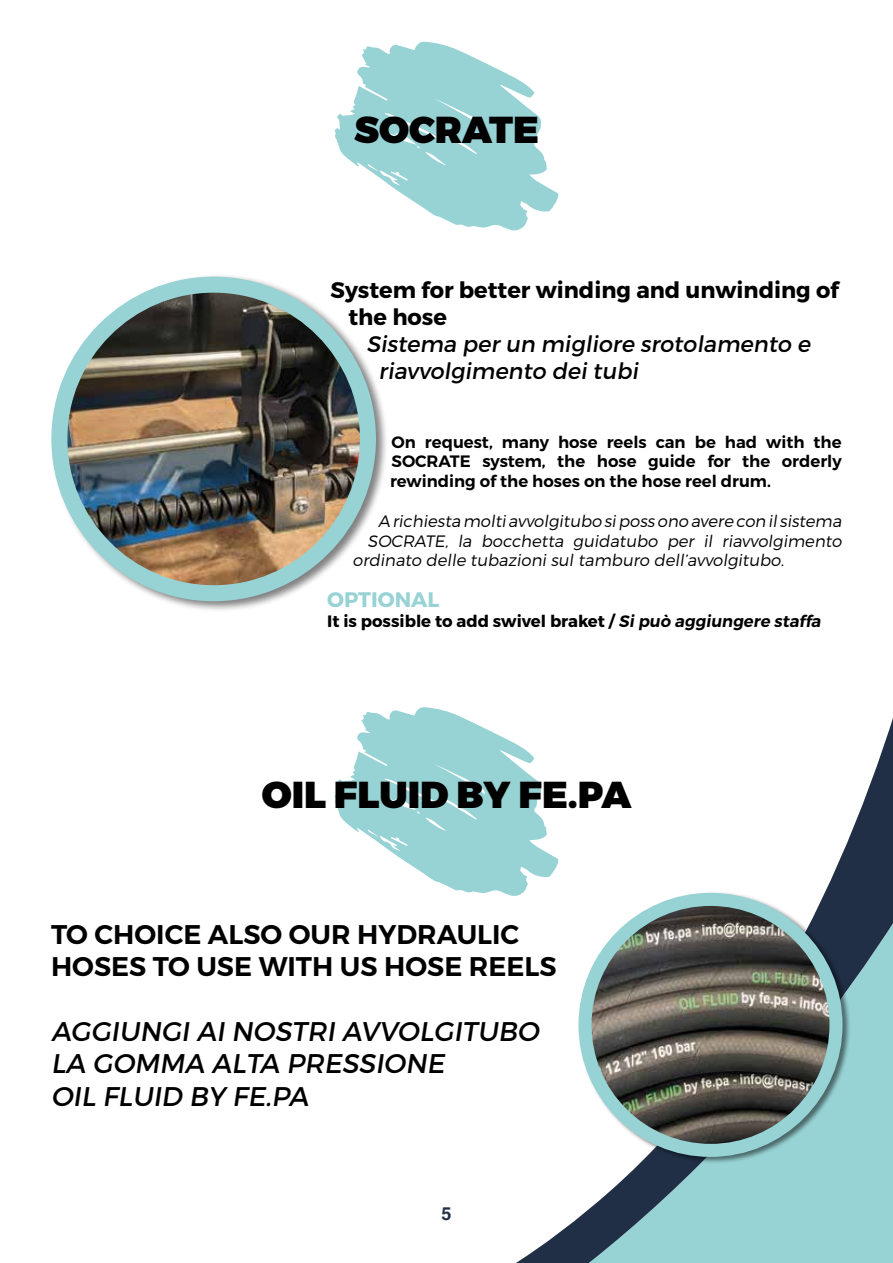
<style>
.page{position:relative;width:893px;height:1263px;background:#fff}
.page>*{position:absolute;margin:0;border:0;box-sizing:border-box;transform-origin:0 0}
.t1{font:37.5px "Trueno Blk";color:#000}
.t2{font:27px/32.4px "Trueno Rg It";color:#000}
.t3{font:27px/32.4px "Trueno S Bd";color:#000}
.t4{font:22.5px/27px "Trueno Rg It";color:#000}
.t5{font:22.5px/27px "Trueno Bd";color:#000}
.t6{font:21px "Trueno Bd";color:#97d2d4}
.t7{font:700 18px "Helvetica";color:#202f46}
.t8{font:16.5px "Trueno Lt It";color:#000}
.t9{font:16.5px/19.8px "Trueno S Bd";color:#000;text-align:justify}
.t10{font:16.5px "Trueno Bd";color:#000}
.s1{font-family:"Trueno S Bd It"}
</style>
<div class="page">
<svg style="left:516px;top:718px;width:377px;height:545px"></svg>
<svg style="left:334px;top:41px;width:225px;height:190px"></svg>
<div style="left:50px;top:273px;width:339px;height:339px;background:#000;opacity:.5"></div>
<img style="left:59px;top:285px;width:309px;height:308px;border-radius:154px">
<div style="left:51px;top:277px;width:325px;height:324px;border:16px solid #97d2d4;border-radius:50%"></div>
<div style="left:330px;top:685px;width:232px;height:232px;background:#fff"></div>
<svg style="left:334px;top:707px;width:225px;height:189px"></svg>
<div style="left:578px;top:891px;width:273px;height:273px;background:#000;opacity:.5"></div>
<div style="left:585px;top:899px;width:251px;height:251px;background:#000;opacity:.75"></div>
<div style="left:578px;top:893px;width:264px;height:264px;border:13px solid #97d2d4;border-radius:50%"></div>
<h1 class="t1" style="left:354px;top:106px;width:186px">SOCRATE</h1>
<h3 class="t5" style="left:349px;top:277px;width:492px;text-indent:-18px">System for better winding and unwinding of the hose</h3>
<h3 class="t4" style="left:379px;top:331px;width:433px;text-indent:-12px">Sistema per un migliore srotolamento e riavvolgimento dei tubi</h3>
<p class="t9" style="left:390px;top:432px;width:453px">On request, many hose reels can be had with the SOCRATE system, the hose guide for the orderly rewinding of the hoses on the hose reel drum.</p>
<p class="t8" style="left:378px;top:511px;width:465px">A richiesta molti avvolgitubo si poss ono avere con il sistema</p>
<p class="t8" style="left:368px;top:531px;width:476px">SOCRATE, la bocchetta guidatubo per il riavvolgimento</p>
<p class="t8" style="left:353px;top:550px;width:433px">ordinato delle tubazioni sul tamburo dell’avvolgitubo.</p>
<p class="t6" style="left:327px;top:587px;width:114px">OPTIONAL</p>
<p class="t10" style="left:327px;top:611px;width:495px">It is possible to add swivel braket / <span class="s1">Si può aggiungere staffa</span></p>
<h1 class="t1" style="left:262px;top:771px;width:371px">OIL FLUID BY FE.PA</h1>
<h2 class="t3" style="left:51px;top:918px;width:507px">TO CHOICE ALSO OUR HYDRAULIC<br>HOSES TO USE WITH US HOSE REELS</h2>
<h2 class="t2" style="left:51px;top:1015px;width:490px">AGGIUNGI AI NOSTRI AVVOLGITUBO<br>LA GOMMA ALTA PRESSIONE<br>OIL FLUID BY FE.PA</h2>
<p class="t7" style="left:441px;top:1203px;width:12px">5</p>
</div>
